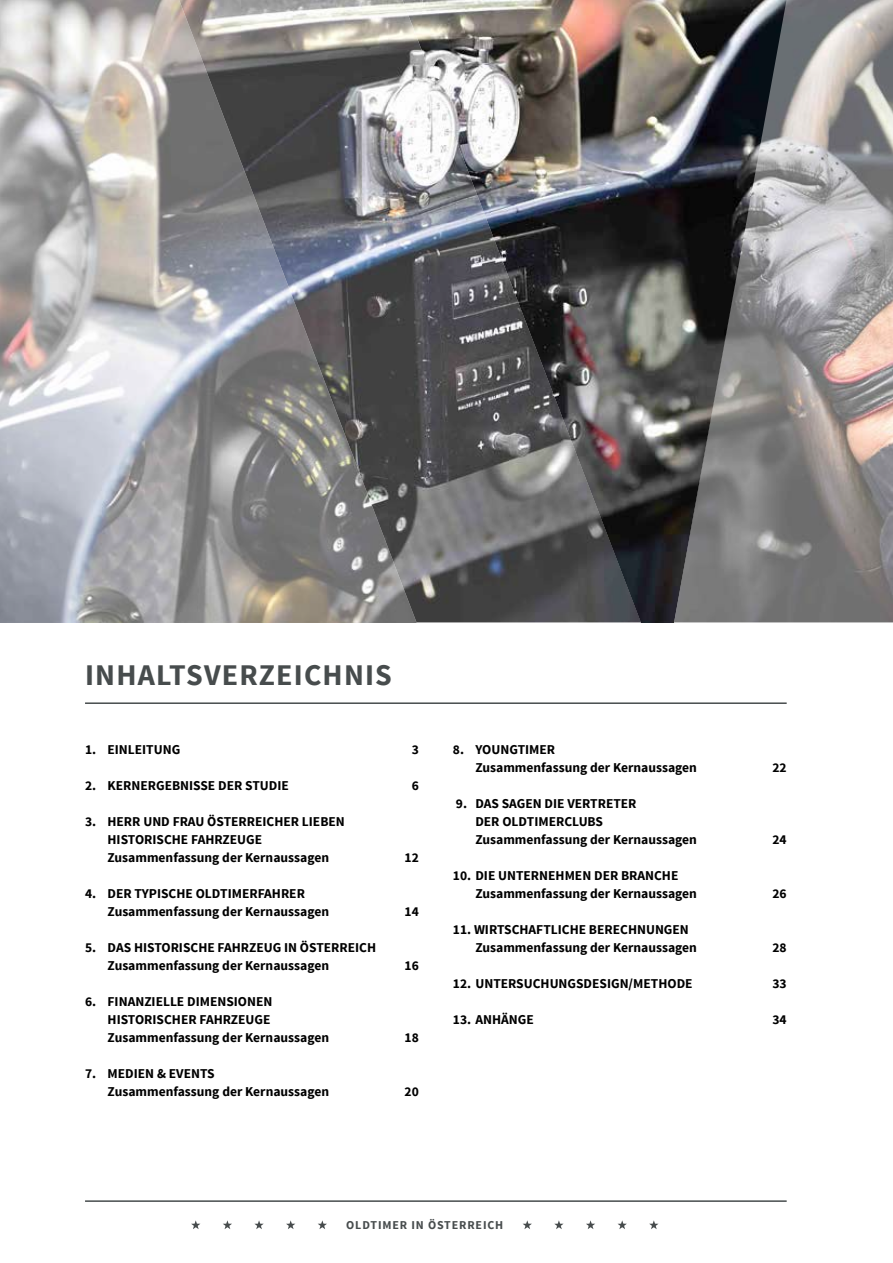
<style>
.page{position:relative;width:893px;height:1263px;background:#fff}
.page>*{position:absolute;margin:0;border:0;box-sizing:border-box;transform-origin:0 0}
.t1{font:700 30px "Source Sans Pro";letter-spacing:.04em;color:#474c4d}
.t2{font:700 13.5px/18px "Source Sans Pro";color:#000}
.t3{font:700 12px "Source Sans Pro";letter-spacing:.07em;color:#474c4d}
</style>
<div class="page">
<svg style="left:318px;top:1220px;width:9px;height:9px"></svg>
<svg style="left:191px;top:1220px;width:9px;height:9px"></svg>
<svg style="left:254px;top:1220px;width:10px;height:9px"></svg>
<svg style="left:223px;top:1220px;width:9px;height:9px"></svg>
<svg style="left:286px;top:1220px;width:9px;height:9px"></svg>
<svg style="left:649px;top:1220px;width:9px;height:9px"></svg>
<svg style="left:523px;top:1220px;width:9px;height:9px"></svg>
<svg style="left:586px;top:1220px;width:9px;height:9px"></svg>
<svg style="left:554px;top:1220px;width:10px;height:9px"></svg>
<svg style="left:617px;top:1220px;width:10px;height:9px"></svg>
<hr style="left:85px;top:1200px;width:702px;height:2px;background:#474c4d">
<hr style="left:85px;top:702px;width:702px;height:2px;background:#474c4d">
<img style="left:0;top:0;width:402px;height:623px">
<img style="left:786px;top:0;width:107px;height:622px">
<img style="left:179px;top:0;width:223px;height:622px">
<img style="left:402px;top:0;width:384px;height:623px">
<h1 class="t1" style="left:85px;top:656px;width:308px">INHALTSVERZEICHNIS</h1>
<p class="t2" style="left:85px;top:741px;width:97px">1. EINLEITUNG</p>
<p class="t2" style="left:412px;top:741px;width:9px">3</p>
<p class="t2" style="left:85px;top:777px;width:205px">2. KERNERGEBNISSE DER STUDIE</p>
<p class="t2" style="left:412px;top:777px;width:9px">6</p>
<p class="t2" style="left:108px;top:813px;width:239px;text-indent:-23px">3. HERR UND FRAU ÖSTERREICHER LIEBEN<br>HISTORISCHE FAHRZEUGE<br>Zusammenfassung der Kernaussagen</p>
<p class="t2" style="left:405px;top:849px;width:16px">12</p>
<p class="t2" style="left:108px;top:885px;width:223px;text-indent:-23px">4. DER TYPISCHE OLDTIMERFAHRER<br>Zusammenfassung der Kernaussagen</p>
<p class="t2" style="left:108px;top:939px;width:270px;text-indent:-23px">5. DAS HISTORISCHE FAHRZEUG IN ÖSTERREICH<br>Zusammenfassung der Kernaussagen</p>
<p class="t2" style="left:108px;top:993px;width:223px;text-indent:-23px">6. FINANZIELLE DIMENSIONEN<br>HISTORISCHER FAHRZEUGE<br>Zusammenfassung der Kernaussagen</p>
<p class="t2" style="left:108px;top:1065px;width:223px;text-indent:-23px">7. MEDIEN &amp; EVENTS<br>Zusammenfassung der Kernaussagen</p>
<p class="t2" style="left:405px;top:903px;width:16px">14</p>
<p class="t2" style="left:405px;top:957px;width:16px">16</p>
<p class="t2" style="left:405px;top:1029px;width:16px">18</p>
<p class="t2" style="left:405px;top:1083px;width:16px">20</p>
<p class="t2" style="left:475px;top:741px;width:223px;text-indent:-23px">8. YOUNGTIMER<br>Zusammenfassung der Kernaussagen</p>
<p class="t2" style="left:475px;top:795px;width:223px;text-indent:-19px">9. DAS SAGEN DIE VERTRETER<br>DER OLDTIMERCLUBS<br>Zusammenfassung der Kernaussagen</p>
<p class="t2" style="left:475px;top:867px;width:223px;text-indent:-23px">10. DIE UNTERNEHMEN DER BRANCHE<br>Zusammenfassung der Kernaussagen</p>
<p class="t2" style="left:475px;top:921px;width:223px;text-indent:-23px">11. WIRTSCHAFTLICHE BERECHNUNGEN<br>Zusammenfassung der Kernaussagen</p>
<p class="t2" style="left:772px;top:759px;width:16px">22</p>
<p class="t2" style="left:772px;top:831px;width:16px">24</p>
<p class="t2" style="left:772px;top:885px;width:16px">26</p>
<p class="t2" style="left:772px;top:939px;width:16px">28</p>
<p class="t2" style="left:453px;top:975px;width:241px">12. UNTERSUCHUNGSDESIGN/METHODE</p>
<p class="t2" style="left:772px;top:975px;width:16px">33</p>
<p class="t2" style="left:453px;top:1011px;width:82px">13. ANHÄNGE</p>
<p class="t2" style="left:772px;top:1011px;width:16px">34</p>
<p class="t3" style="left:346px;top:1217px;width:159px">OLDTIMER IN ÖSTERREICH</p>
</div>
